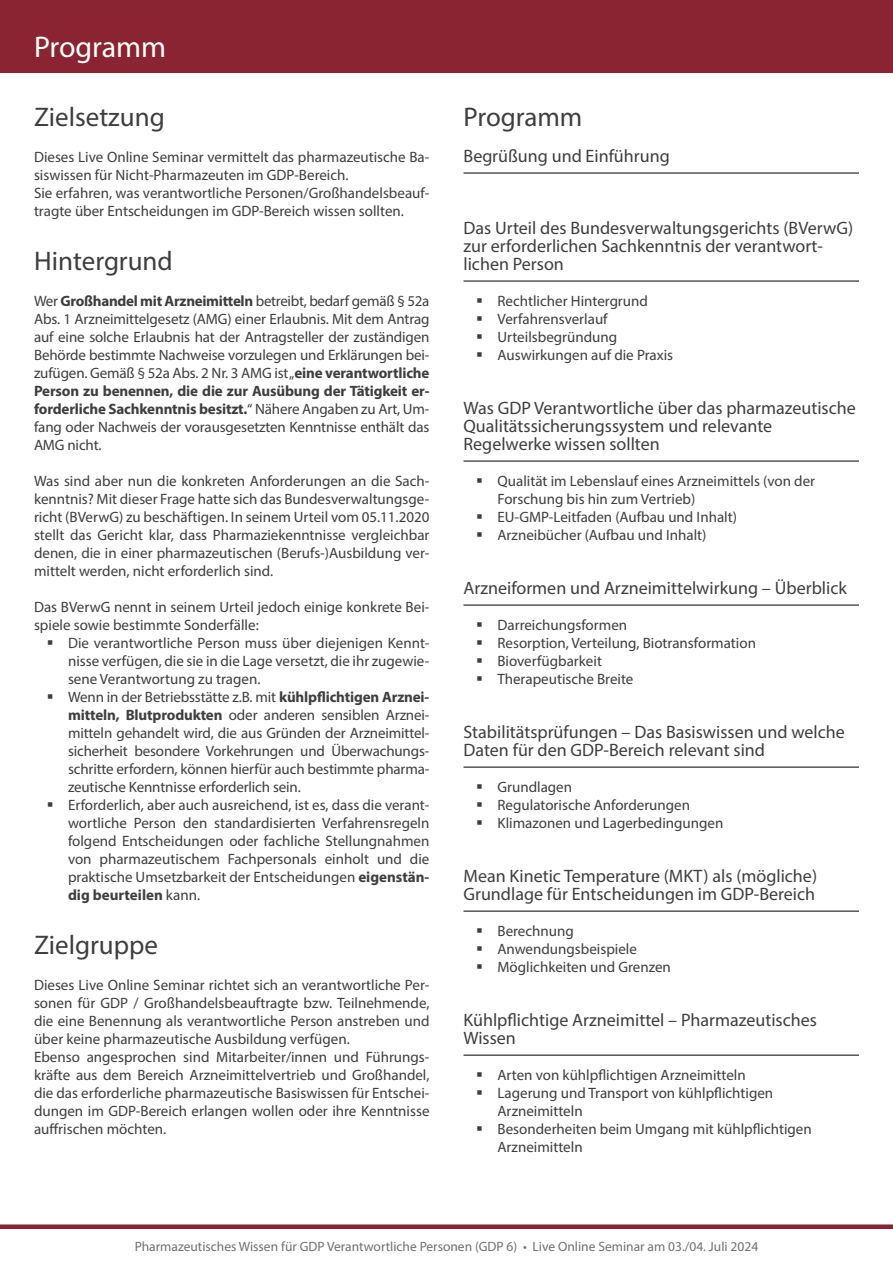
<style>
.page{position:relative;width:893px;height:1263px;background:#fff}
.page>*{position:absolute;margin:0;border:0;box-sizing:border-box;transform-origin:0 0}
.t1{font:30px "Myriad Pro";letter-spacing:-.005em;color:#fff}
.t2{font:27px "Myriad Pro";color:#3e3d40}
.t3{font:18px/18px "Myriad Pro";color:#3e3d40}
.t4{font:15px/18px "Myriad Pro";color:#3e3d40}
.t5{font:13.5px "Myriad Pro";color:#707172}
.s1{font-weight:700}
</style>
<div class="page">
<div style="left:0;top:0;width:893px;height:72px;background:#8a2432"></div>
<div style="left:0;top:1224px;width:893px;height:5px;background:#8a2432"></div>
<hr style="left:463px;top:173px;width:396px;height:1px;background:#000">
<hr style="left:463px;top:281px;width:396px;height:1px;background:#000">
<hr style="left:463px;top:461px;width:396px;height:1px;background:#000">
<hr style="left:463px;top:605px;width:396px;height:1px;background:#000">
<hr style="left:463px;top:767px;width:396px;height:1px;background:#000">
<hr style="left:463px;top:911px;width:396px;height:1px;background:#000">
<hr style="left:463px;top:1055px;width:396px;height:1px;background:#000">
<h1 class="t1" style="left:34px;top:28px;width:134px">Programm</h1>
<h2 class="t2" style="left:34px;top:100px;width:132px">Zielsetzung</h2>
<p class="t4" style="left:34px;top:148px;width:397px">Dieses Live Online Seminar vermittelt das pharmazeutische Ba&shy;siswissen für Nicht-Pharmazeuten im GDP-Bereich.<br>Sie erfahren, was verantwortliche Personen/Großhandelsbeauf&shy;tragte über Entscheidungen im GDP-Bereich wissen sollten.</p>
<h2 class="t2" style="left:34px;top:244px;width:140px">Hintergrund</h2>
<p class="t4" style="left:34px;top:292px;width:397px;text-align:justify">Wer <span class="s1">Großhandel mit Arzneimitteln</span> betreibt, bedarf gemäß § 52a Abs. 1 Arzneimittelgesetz (AMG) einer Erlaubnis. Mit dem Antrag auf eine solche Erlaubnis hat der Antragsteller der zuständigen Behörde bestimmte Nachweise vorzulegen und Erklärungen bei&shy;zufügen. Gemäß § 52a Abs. 2 Nr. 3 AMG ist „<span class="s1">eine verantwortliche Person zu benennen, die die zur Ausübung der Tätigkeit er&shy;forderliche Sachkenntnis besitzt.</span>“ Nähere Angaben zu Art, Um&shy;fang oder Nachweis der vorausgesetzten Kenntnisse enthält das AMG nicht.</p>
<p class="t4" style="left:34px;top:472px;width:397px;text-align:justify">Was sind aber nun die konkreten Anforderungen an die Sach&shy;kenntnis? Mit dieser Frage hatte sich das Bundesverwaltungsge&shy;richt (BVerwG) zu beschäftigen. In seinem Urteil vom 05.11.2020 stellt das Gericht klar, dass Pharmaziekenntnisse vergleichbar denen, die in einer pharmazeutischen (Berufs-)Ausbildung ver&shy;mittelt werden, nicht erforderlich sind.</p>
<p class="t4" style="left:34px;top:598px;width:397px">Das BVerwG nennt in seinem Urteil jedoch einige konkrete Bei&shy;spiele sowie bestimmte Sonderfälle:</p>
<p class="t4" style="left:68px;top:634px;width:363px">Die verantwortliche Person muss über diejenigen Kennt&shy;nisse verfügen, die sie in die Lage versetzt, die ihr zugewie&shy;sene Verantwortung zu tragen.<br>Wenn in der Betriebsstätte z.B. mit <span class="s1">kühlpflichtigen Arznei&shy;mitteln, Blutprodukten</span> oder anderen sensiblen Arznei&shy;mitteln gehandelt wird, die aus Gründen der Arzneimittel&shy;sicherheit besondere Vorkehrungen und Überwachungs&shy;schritte erfordern, können hierfür auch bestimmte pharma&shy;zeutische Kenntnisse erforderlich sein.<br>Erforderlich, aber auch ausreichend, ist es, dass die verant&shy;wortliche Person den standardisierten Verfahrensregeln folgend Entscheidungen oder fachliche Stellungnahmen von pharmazeutischem Fachpersonals einholt und die praktische Umsetzbarkeit der Entscheidungen <span class="s1">eigenstän&shy;dig beurteilen</span> kann.</p>
<h2 class="t2" style="left:34px;top:928px;width:126px">Zielgruppe</h2>
<p class="t4" style="left:34px;top:976px;width:397px">Dieses Live Online Seminar richtet sich an verantwortliche Per&shy;sonen für GDP / Großhandelsbeauftragte bzw. Teilnehmende, die eine Benennung als verantwortliche Person anstreben und über keine pharmazeutische Ausbildung verfügen.<br>Ebenso angesprochen sind Mitarbeiter/innen und Führungs&shy;kräfte aus dem Bereich Arzneimittelvertrieb und Großhandel, die das erforderliche pharmazeutische Basiswissen für Entschei&shy;dungen im GDP-Bereich erlangen wollen oder ihre Kenntnisse auffrischen möchten.</p>
<h2 class="t2" style="left:463px;top:100px;width:120px">Programm</h2>
<p class="t3" style="left:463px;top:147px;width:208px">Begrüßung und Einführung</p>
<p class="t3" style="left:463px;top:219px;width:391px">Das Urteil des Bundesverwaltungsgerichts (BVerwG) zur erforderlichen Sachkenntnis der verantwort&shy;lichen Person</p>
<p class="t4" style="left:497px;top:292px;width:177px">Rechtlicher Hintergrund<br>Verfahrensverlauf<br>Urteilsbegründung<br>Auswirkungen auf die Praxis</p>
<p class="t3" style="left:463px;top:399px;width:394px">Was GDP Verantwortliche über das pharmazeutische<br>Qualitätssicherungssystem und relevante<br>Regelwerke wissen sollten</p>
<p class="t4" style="left:497px;top:472px;width:319px">Qualität im Lebenslauf eines Arzneimittels (von der Forschung bis hin zum Vertrieb)<br>EU-GMP-Leitfaden (Aufbau und Inhalt)<br>Arzneibücher (Aufbau und Inhalt)</p>
<p class="t3" style="left:463px;top:579px;width:385px">Arzneiformen und Arzneimittelwirkung – Überblick</p>
<p class="t4" style="left:497px;top:616px;width:260px">Darreichungsformen<br>Resorption, Verteilung, Biotransformation<br>Bioverfügbarkeit<br>Therapeutische Breite</p>
<p class="t3" style="left:463px;top:723px;width:383px">Stabilitätsprüfungen – Das Basiswissen und welche<br>Daten für den GDP-Bereich relevant sind</p>
<p class="t4" style="left:497px;top:778px;width:227px">Grundlagen<br>Regulatorische Anforderungen<br>Klimazonen und Lagerbedingungen</p>
<p class="t3" style="left:463px;top:867px;width:355px">Mean Kinetic Temperature (MKT) als (mögliche)<br>Grundlage für Entscheidungen im GDP-Bereich</p>
<p class="t4" style="left:497px;top:922px;width:175px">Berechnung<br>Anwendungsbeispiele<br>Möglichkeiten und Grenzen</p>
<p class="t3" style="left:463px;top:1011px;width:355px">Kühlpflichtige Arzneimittel – Pharmazeutisches<br>Wissen</p>
<p class="t4" style="left:497px;top:1066px;width:316px">Arten von kühlpflichtigen Arzneimitteln<br>Lagerung und Transport von kühlpflichtigen Arzneimitteln<br>Besonderheiten beim Umgang mit kühlpflichtigen Arzneimitteln</p>
<p class="t5" style="left:135px;top:1238px;width:625px">Pharmazeutisches Wissen für GDP Verantwortliche Personen (GDP 6) • Live Online Seminar am 03./04. Juli 2024</p>
</div>
